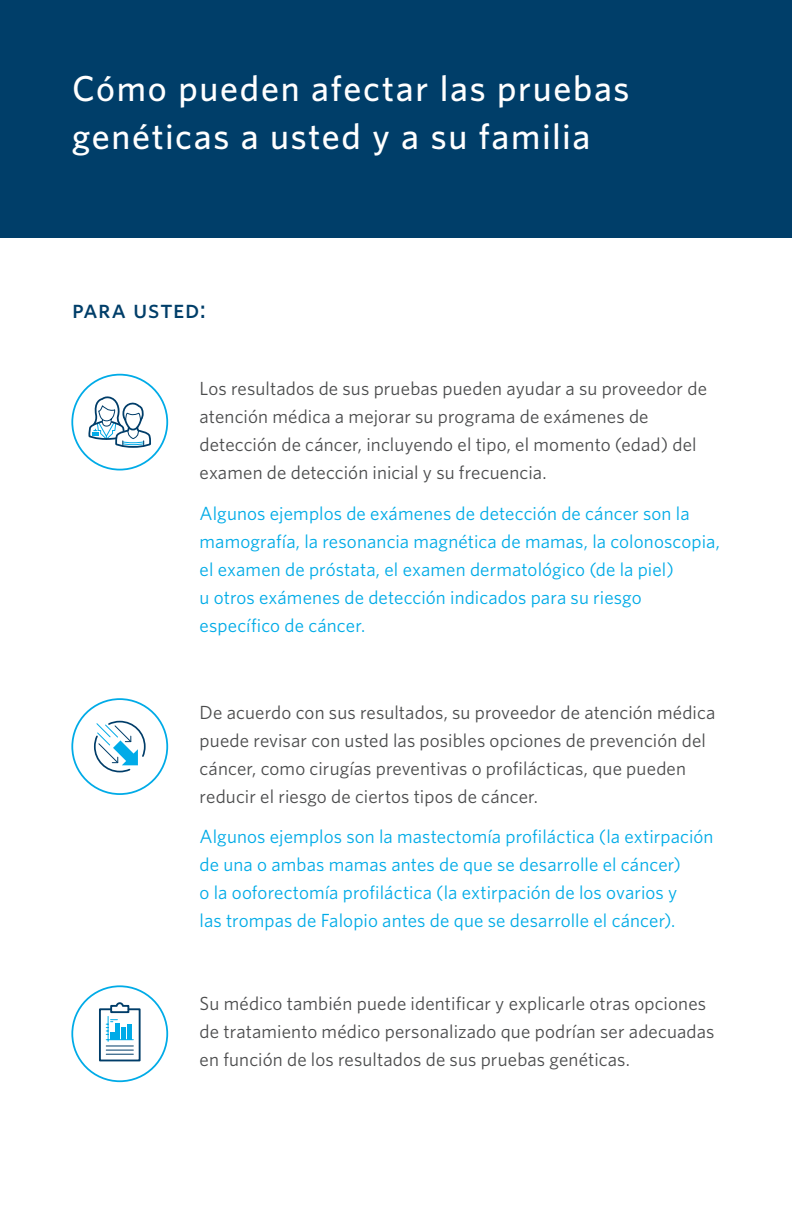
<style>
.page{position:relative;width:792px;height:1224px;background:#fff}
.page>*{position:absolute;margin:0;border:0;box-sizing:border-box;transform-origin:0 0}
.Titles{font:500 36px/48px "Whitney";letter-spacing:.045em;color:#fff}
.whitney_sub_head{font:26px "Whitney Medium SC";letter-spacing:.025em;color:#003e69}
.Section_text{font:19px/28px "Whitney";letter-spacing:.005em;color:#4b4c4d}
.Section_text-2{font:19px/28px "Whitney";letter-spacing:.005em;color:#00abe7}
</style>
<div class="page">
<div style="left:0;top:0;width:792px;height:237px;background:#003e69"></div>
<svg style="left:93px;top:720px;width:53px;height:53px"></svg>
<div style="left:71px;top:698px;width:97px;height:97px;border:2px solid #00abe7;border-radius:50%"></div>
<div style="left:71px;top:985px;width:97px;height:97px;border:2px solid #00abe7;border-radius:50%"></div>
<div style="left:71px;top:374px;width:97px;height:97px;border:2px solid #00abe7;border-radius:50%"></div>
<svg style="left:88px;top:397px;width:63px;height:51px"></svg>
<svg style="left:99px;top:1002px;width:42px;height:60px"></svg>
<hr style="left:116px;top:1023px;width:4px;height:17px;background:#00abe8">
<hr style="left:122px;top:1028px;width:4px;height:12px;background:#00abe8">
<div style="left:127px;top:1025px;width:5px;height:15px;background:#00abe8"></div>
<p class="Titles" style="left:72px;top:64px;width:559px">Cómo pueden afectar las pruebas genéticas a usted y a su familia</p>
<p class="whitney_sub_head" style="left:72px;top:293px;width:136px">para usted:</p>
<p class="Section_text" style="left:200px;top:374px;width:509px">Los resultados de sus pruebas pueden ayudar a su proveedor de atención médica a mejorar su programa de exámenes de detección de cáncer, incluyendo el tipo, el momento (edad) del examen de detección inicial y su frecuencia.</p>
<p class="Section_text-2" style="left:200px;top:499px;width:522px">Algunos ejemplos de exámenes de detección de cáncer son la mamografía, la resonancia magnética de mamas, la colonoscopia, el examen de próstata, el examen dermatológico (de la piel)<br>u otros exámenes de detección indicados para su riesgo específico de cáncer.</p>
<p class="Section_text" style="left:200px;top:698px;width:517px">De acuerdo con sus resultados, su proveedor de atención médica puede revisar con usted las posibles opciones de prevención del cáncer, como cirugías preventivas o profilácticas, que pueden reducir el riesgo de ciertos tipos de cáncer.</p>
<p class="Section_text-2" style="left:200px;top:822px;width:515px">Algunos ejemplos son la mastectomía profiláctica (la extirpación de una o ambas mamas antes de que se desarrolle el cáncer)<br>o la ooforectomía profiláctica (la extirpación de los ovarios y<br>las trompas de Falopio antes de que se desarrolle el cáncer).</p>
<p class="Section_text" style="left:200px;top:988px;width:516px">Su médico también puede identificar y explicarle otras opciones de tratamiento médico personalizado que podrían ser adecuadas en función de los resultados de sus pruebas genéticas.</p>
</div>
